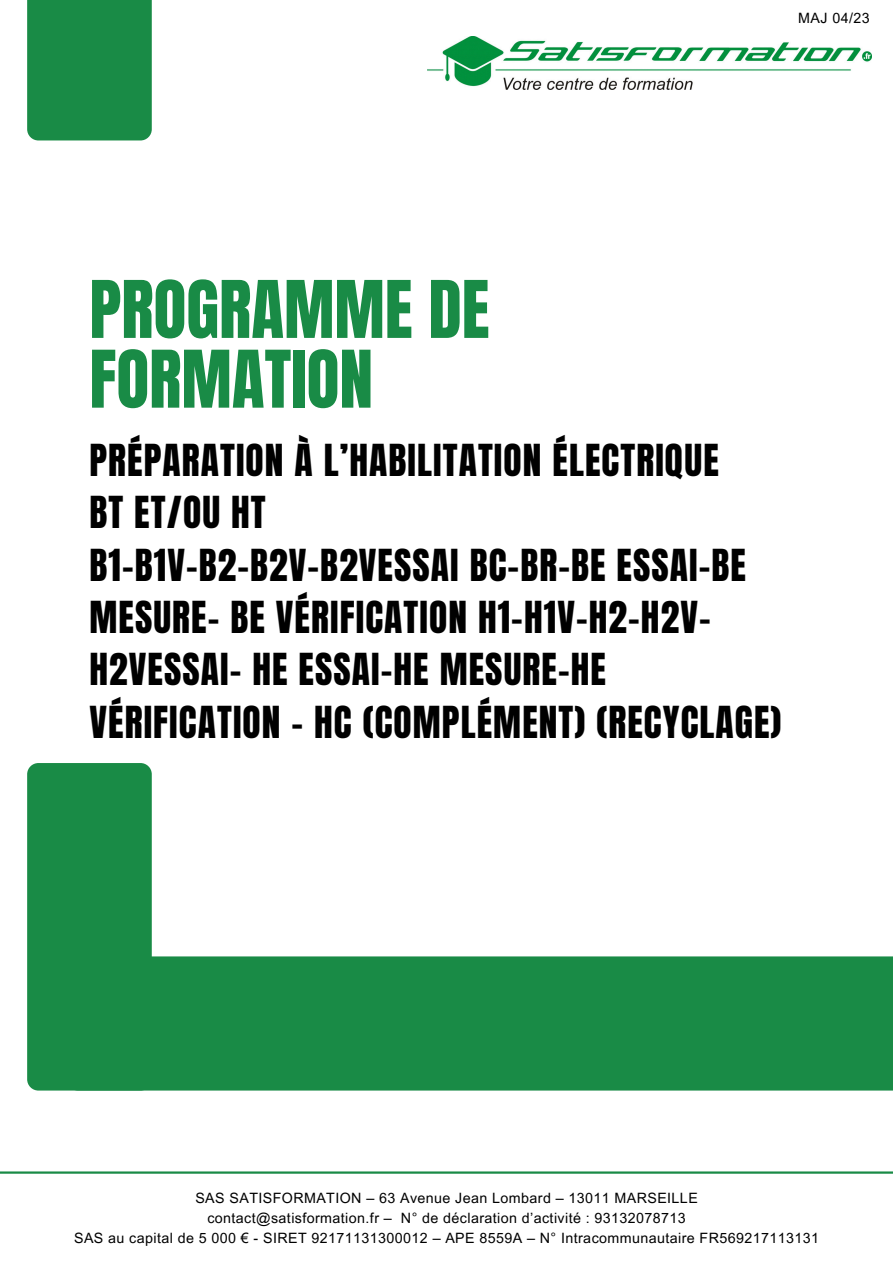
<style>
.page{position:relative;width:893px;height:1263px;background:#fff}
.page>*{position:absolute;margin:0;border:0;box-sizing:border-box;transform-origin:0 0}
.t1{font:67.5px/69.8px "Anton";color:#198b46}
.t2{font:37.5px/52.3px "Anton";letter-spacing:.03em;color:#000}
.t3{font:14.25px "Arial MT Pro";letter-spacing:.03em;color:#000}
</style>
<div class="page">
<div style="left:27px;top:0;width:125px;height:140px;background:#198b46"></div>
<div style="left:144px;top:956px;width:749px;height:134px;background:#198b46"></div>
<div style="left:27px;top:763px;width:125px;height:327px;background:#198b46;border-radius:11px"></div>
<hr style="left:0;top:1171px;width:893px;height:3px;background:#198b46">
<img style="left:428px;top:36px;width:443px;height:53px">
<p class="t3" style="left:798px;top:13px;width:73px">MAJ 04/23</p>
<p class="t1" style="left:89px;top:276px;width:401px">PROGRAMME DE<br>FORMATION</p>
<h1 class="t2" style="left:89px;top:435px;width:693px">PRÉPARATION À L’HABILITATION ÉLECTRIQUE<br>BT ET/OU HT<br>B1-B1V-B2-B2V-B2VESSAI BC-BR-BE ESSAI-BE MESURE- BE VÉRIFICATION H1-H1V-H2-H2V-H2VESSAI- HE ESSAI-HE MESURE-HE VÉRIFICATION - HC (COMPLÉMENT) (RECYCLAGE)</h1>
<h2 class="t3" style="left:195px;top:1193px;width:504px">SAS SATISFORMATION – 63 Avenue Jean Lombard – 13011 MARSEILLE</h2>
<p class="t3" style="left:207px;top:1212px;width:480px">contact@satisformation.fr – N° de déclaration d’activité : 93132078713</p>
<p class="t3" style="left:74px;top:1232px;width:746px">SAS au capital de 5 000 € - SIRET 92171131300012 – APE 8559A – N° Intracommunautaire FR569217113131</p>
</div>
